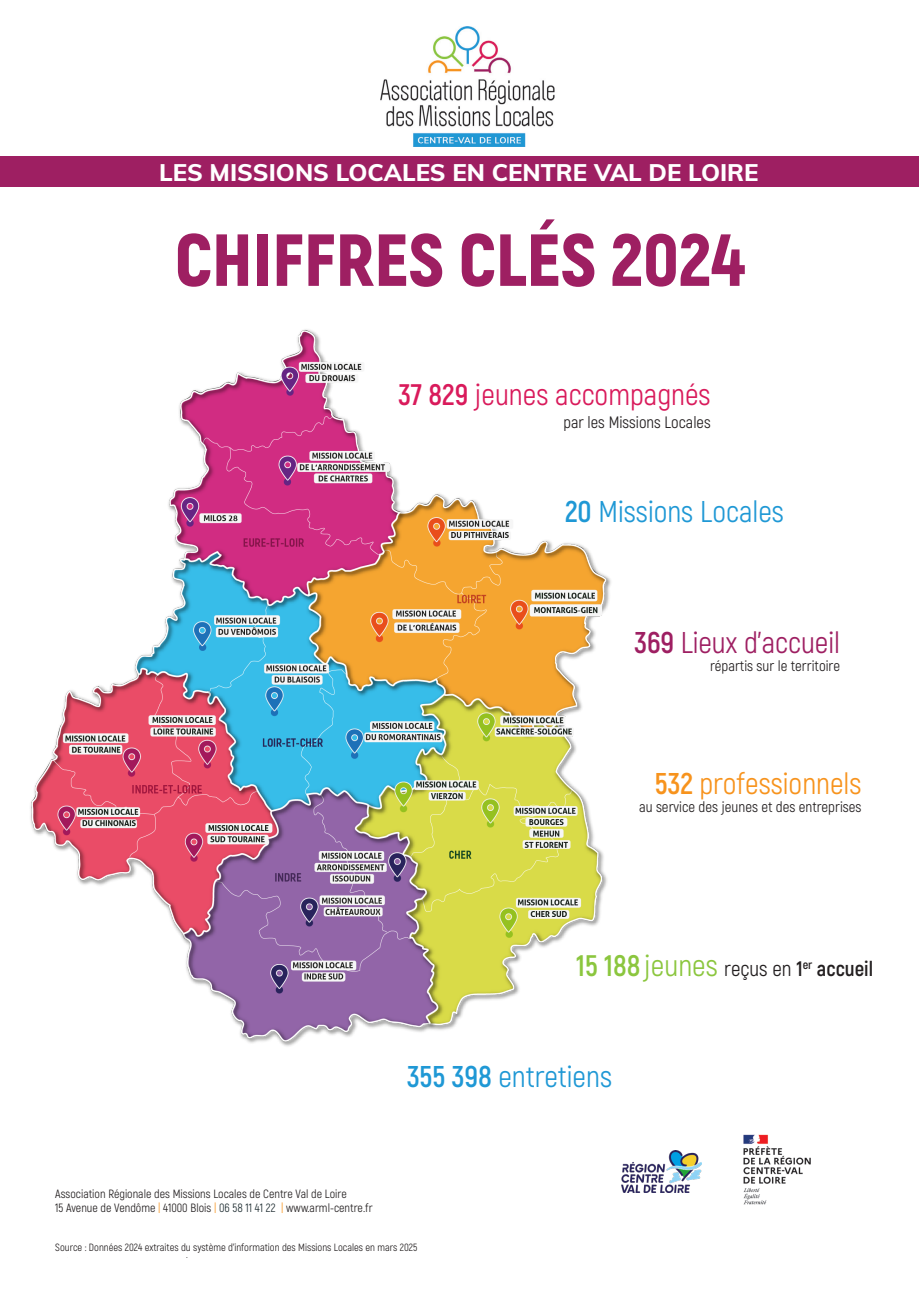
<style>
.page{position:relative;width:919px;height:1289px;background:#fff}
.page>*{position:absolute;margin:0;border:0;box-sizing:border-box;transform-origin:0 0}
.t1{font:900 73.5px "Akrobat";color:#9e1f62}
.t2{font:30px "Akrobat";color:#1f98d5}
.t3{font:30px "Akrobat";color:#d91a5b}
.t4{font:30px "Akrobat";color:#9e1f62}
.t5{font:30px "Akrobat";color:#f7931d}
.Titre_rubrique{font:800 24px "Muli";color:#fff}
.t6{font:700 21px "Akrobat";color:#231f20}
.t7{font:16.5px "Akrobat";color:#231f20}
.t8{font:14.85px "Akrobat";color:#231f20}
.t9{font:12px "Akrobat";color:#231f20}
.t10{font:10.5px "Akrobat";color:#231f20}
.s1{font-weight:700;font-size:29.7px}
.s2{font-weight:700}
.s3{font-size:29.7px;color:#8bc63e}
.s4{font-weight:400;font-size:30px;color:#8bc63e}
.s5{font-weight:400}
.s6{color:#f7931d}
.s7{color:#1d2b30}
</style>
<div class="page">
<div style="left:0;top:156px;width:918px;height:31px;background:#9e1f62"></div>
<img style="left:621px;top:1150px;width:80px;height:42px">
<img style="left:743px;top:1134px;width:68px;height:71px">
<img style="left:381px;top:27px;width:174px;height:119px">
<img style="left:30px;top:329px;width:581px;height:717px">
<p class="Titre_rubrique" style="left:159px;top:154px;width:601px">LES MISSIONS LOCALES EN CENTRE VAL DE LOIRE</p>
<p class="t1" style="left:175px;top:212px;width:571px">CHIFFRES CLÉS 2024</p>
<p class="t3" style="left:398px;top:377px;width:313px"><span class="s1">37 829</span> jeunes accompagnés</p>
<p class="t7" style="left:563px;top:413px;width:149px">par les Missions Locales</p>
<p class="t2" style="left:565px;top:493px;width:220px"><span class="s2">20</span> Missions Locales</p>
<p class="t4" style="left:634px;top:625px;width:207px"><span class="s2">369</span> Lieux d’accueil</p>
<p class="t8" style="left:710px;top:657px;width:131px">répartis sur le territoire</p>
<p class="t5" style="left:654px;top:765px;width:208px"><span class="s2">532</span> professionnels</p>
<p class="t8" style="left:639px;top:797px;width:224px">au service des jeunes et des entreprises</p>
<p class="t6" style="left:576px;top:955px;width:298px"><span class="s3">15 188</span> <span class="s4">jeunes</span> <span class="s5">reçus en</span> 1<sup>er</sup> accueil</p>
<p class="t2" style="left:407px;top:1058px;width:206px"><span class="s2">355 398</span> entretiens</p>
<p class="t9" style="left:55px;top:1186px;width:293px">Association Régionale des Missions Locales de Centre Val de Loire</p>
<p class="t9" style="left:55px;top:1200px;width:319px">15 Avenue de Vendôme <span class="s6">|</span> 41000 Blois <span class="s6">|</span> <span class="s7">06 58 11 41 22</span> <span class="s6">|</span> www.arml-centre.fr</p>
<p class="t10" style="left:55px;top:1241px;width:363px">Source : Données 2024 extraites du système d’information des Missions Locales en mars 2025</p>
</div>
